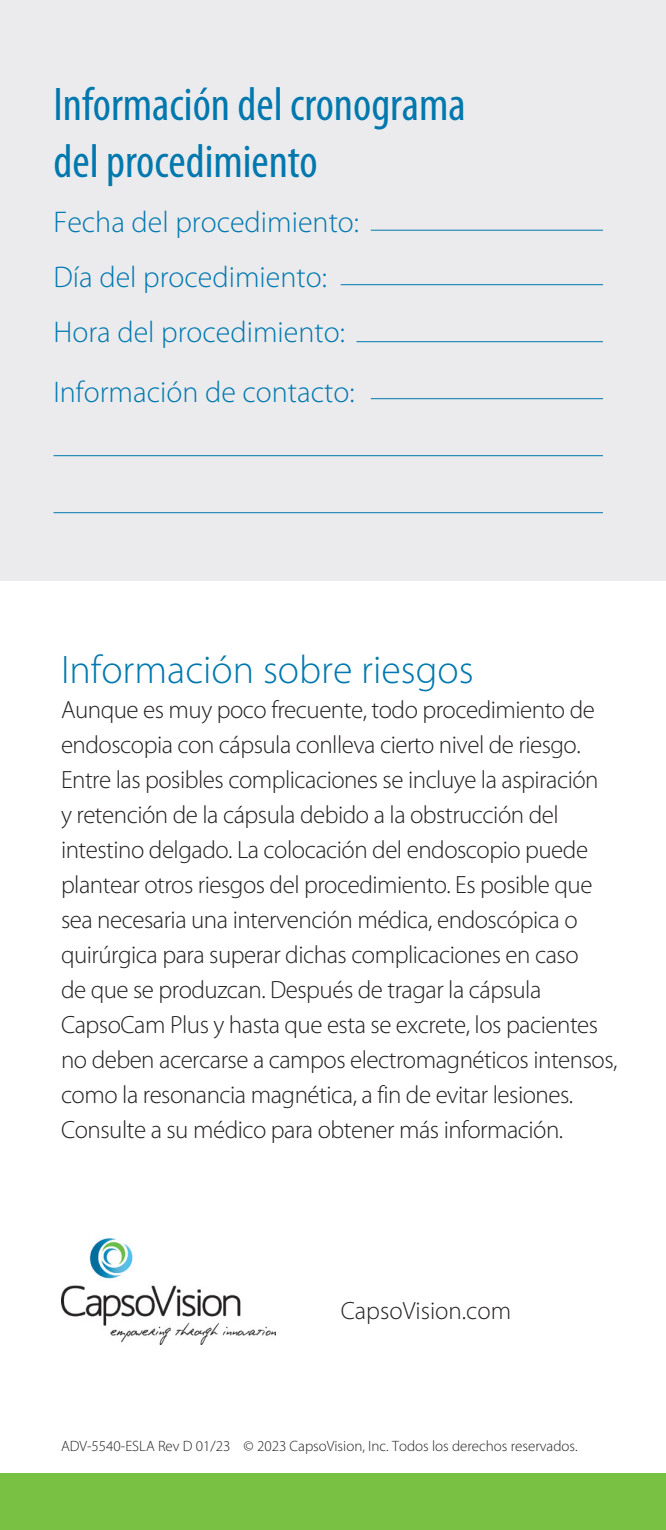
<style>
.page{position:relative;width:666px;height:1530px;background:#fff}
.page>*{position:absolute;margin:0;border:0;box-sizing:border-box;transform-origin:0 0}
.t1{font:condensed 47.5px/57px "Myriad Pro";color:#0078ae}
.t2{font:300 40px "Myriad Pro";color:#0078ae}
.t3{font:300 30px "Myriad Pro";color:#0078ae}
.t4{font:300 25px/35px "Myriad Pro";letter-spacing:-.02em;color:#231f20}
.t5{font:300 25px "Myriad Pro";color:#231f20}
.t6{font:300 15px "Myriad Pro";color:#231f20}
</style>
<div class="page">
<div style="left:0;top:0;width:666px;height:580px;background:#e6e7e9"></div>
<hr style="left:371px;top:230px;width:232px;height:1px;background:#0078ae">
<hr style="left:341px;top:284px;width:262px;height:1px;background:#0078ae">
<hr style="left:356px;top:341px;width:247px;height:1px;background:#0078ae">
<hr style="left:371px;top:398px;width:232px;height:1px;background:#0078ae">
<hr style="left:53px;top:455px;width:550px;height:1px;background:#0078ae">
<hr style="left:53px;top:512px;width:550px;height:1px;background:#0078ae">
<div style="left:0;top:1473px;width:666px;height:57px;background:#79c142"></div>
<img style="left:61px;top:1239px;width:214px;height:105px">
<p class="t1" style="left:53px;top:75px;width:414px">Información del cronograma del procedimiento</p>
<p class="t3" style="left:53px;top:203px;width:307px">Fecha del procedimiento:</p>
<p class="t3" style="left:53px;top:258px;width:275px">Día del procedimiento:</p>
<p class="t3" style="left:53px;top:313px;width:293px">Hora del procedimiento:</p>
<p class="t3" style="left:53px;top:373px;width:303px">Información de contacto:</p>
<p class="t2" style="left:61px;top:646px;width:414px">Información sobre riesgos</p>
<p class="t4" style="left:61px;top:692px;width:558px">Aunque es muy poco frecuente, todo procedimiento de endoscopia con cápsula conlleva cierto nivel de riesgo.<br>Entre las posibles complicaciones se incluye la aspiración<br>y retención de la cápsula debido a la obstrucción del intestino delgado. La colocación del endoscopio puede plantear otros riesgos del procedimiento. Es posible que sea necesaria una intervención médica, endoscópica o quirúrgica para superar dichas complicaciones en caso<br>de que se produzcan. Después de tragar la cápsula CapsoCam Plus y hasta que esta se excrete, los pacientes no deben acercarse a campos electromagnéticos intensos, como la resonancia magnética, a fin de evitar lesiones.<br>Consulte a su médico para obtener más información.</p>
<p class="t5" style="left:341px;top:1295px;width:172px">CapsoVision.com</p>
<p class="t6" style="left:61px;top:1437px;width:518px">ADV-5540-ESLA Rev D 01/23 © 2023 CapsoVision, Inc. Todos los derechos reservados.</p>
</div>
